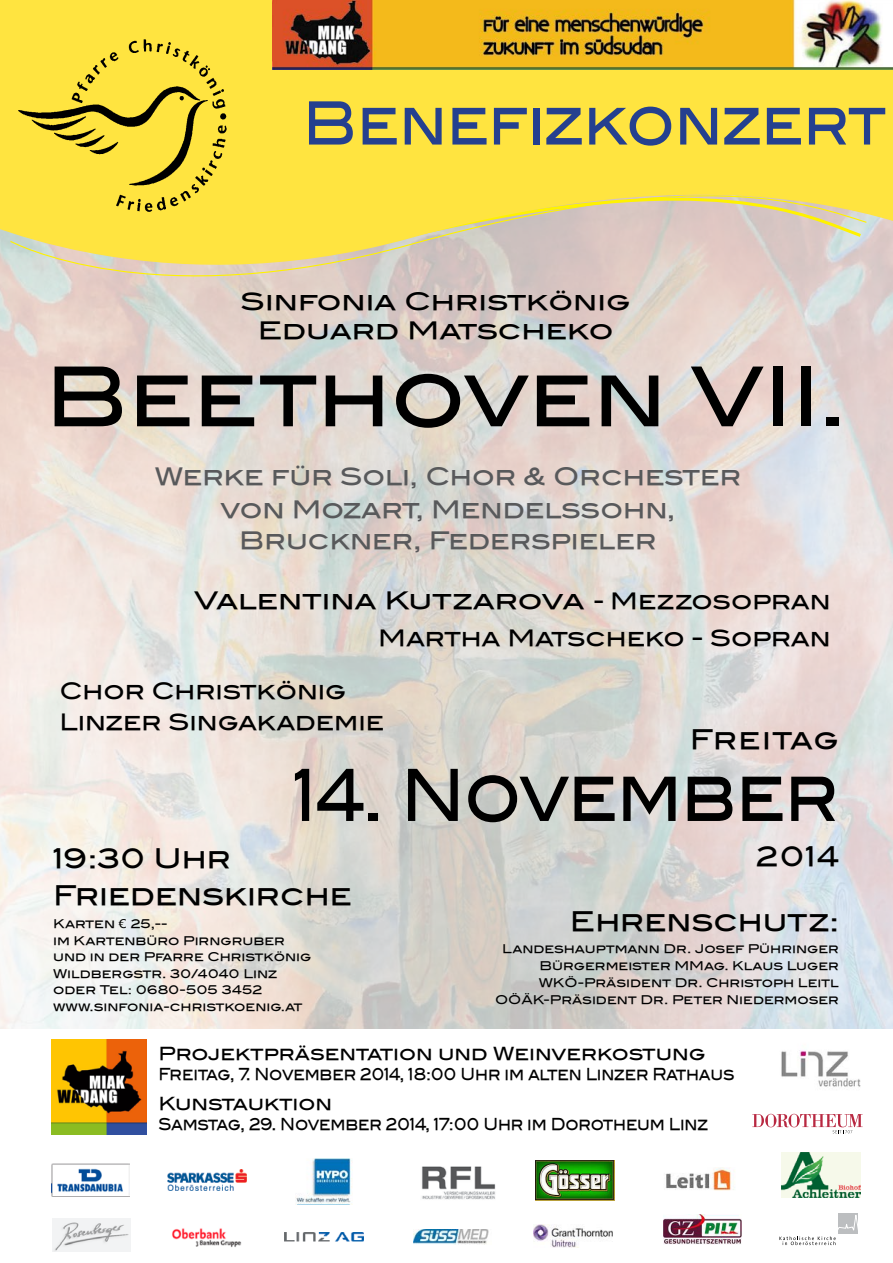
<style>
.page{position:relative;width:893px;height:1263px;background:#fff}
.page>*{position:absolute;margin:0;border:0;box-sizing:border-box;transform-origin:0 0}
.t1{font:82.5px "Blair Md ITCTT Medium";color:#000;scale:.96 1}
.t2{font:72px "Blair Md ITCTT Medium";letter-spacing:-.01em;color:#000;scale:.84 1}
.t3{font:59.7px "Blair Md ITCTT Medium";letter-spacing:-.005em;color:#25408f;scale:.86 1}
.t4{font:27px/36.6px "Blair Md ITCTT Medium";color:#000}
.t5{font:27px "Blair Md ITCTT Medium";letter-spacing:.035em;color:#000}
.t6{font:24px/33px "Blair Md ITCTT Medium";color:#58595b;text-align:center}
.t7{font:24px/28.8px "Blair Md ITCTT Medium";letter-spacing:-.005em;color:#000;text-align:center;scale:1.09 1}
.t8{font:22.5px/31.2px "Blair Md ITCTT Medium";color:#000}
.t9{font:18px "Blair Md ITCTT Medium";color:#000}
.t10{font:16.5px "Blair Md ITCTT Medium";letter-spacing:-.02em;color:#000;scale:.85 1}
.t11{font:12px/16.5px "Blair Md ITCTT Medium";color:#000}
.s1{font-size:22.5px}
.s2{font-family:"Verdana"}
</style>
<div class="page">
<img style="left:0;top:300px;width:893px;height:729px">
<svg style="left:0;top:0;width:893px;height:300px;background:#f2dc6b"></svg>
<img style="left:17px;top:37px;width:212px;height:177px">
<svg style="left:779px;top:1213px;width:79px;height:32px"></svg>
<img style="left:272px;top:0;width:621px;height:70px">
<img style="left:51px;top:1163px;width:79px;height:34px">
<img style="left:168px;top:1169px;width:79px;height:21px">
<img style="left:295px;top:1158px;width:58px;height:47px">
<img style="left:421px;top:1166px;width:75px;height:34px">
<img style="left:52px;top:1218px;width:79px;height:34px">
<img style="left:172px;top:1228px;width:70px;height:19px">
<img style="left:285px;top:1232px;width:78px;height:10px">
<img style="left:413px;top:1230px;width:76px;height:14px">
<img style="left:663px;top:1214px;width:79px;height:30px">
<img style="left:782px;top:1153px;width:78px;height:44px">
<svg style="left:752px;top:1114px;width:111px;height:19px"></svg>
<img style="left:536px;top:1160px;width:78px;height:40px">
<img style="left:534px;top:1224px;width:78px;height:23px">
<img style="left:665px;top:1168px;width:69px;height:23px">
<img style="left:781px;top:1050px;width:80px;height:37px">
<img style="left:51px;top:1039px;width:95px;height:95px">
<h3 class="t3" style="left:303px;top:87px;width:680px">Benefizkonzert</h3>
<h3 class="t7" style="left:241px;top:287px;width:359px">Sinfonia Christkönig<br>Eduard Matscheko</h3>
<h1 class="t1" style="left:45px;top:347px;width:836px">Beethoven VII.</h1>
<h3 class="t6" style="left:155px;top:460px;width:588px">Werke für Soli, Chor &amp; Orchester von Mozart, Mendelssohn,</h3>
<h3 class="t6" style="left:239px;top:524px;width:419px">Bruckner, Federspieler</h3>
<h3 class="t7" style="left:194px;top:586px;width:585px">Valentina Kutzarova <span class="s1">- Mezzosopran</span></h3>
<h3 class="t8" style="left:378px;top:623px;width:454px">Martha Matscheko - Sopran</h3>
<h3 class="t8" style="left:60px;top:675px;width:326px">Chor Christkönig<br>Linzer Singakademie</h3>
<h3 class="t5" style="left:690px;top:723px;width:151px">Freitag</h3>
<h2 class="t2" style="left:293px;top:751px;width:651px">14. November</h2>
<h3 class="t4" style="left:756px;top:838px;width:84px">2014</h3>
<h3 class="t4" style="left:53px;top:840px;width:300px">19:30 Uhr<br>Friedenskirche</h3>
<p class="t11" style="left:53px;top:915px;width:260px">Karten <span class="s2">€</span> 25,--<br>im Kartenbüro Pirngruber und in der Pfarre Christkönig<br>Wildbergstr. 30/4040 Linz oder Tel: 0680-505 3452 www.sinfonia-christkoenig.at</p>
<h3 class="t4" style="left:570px;top:903px;width:270px">Ehrenschutz:</h3>
<p class="t11" style="left:495px;top:940px;width:345px;line-height:17px;text-align:right">Landeshauptmann Dr. Josef Pühringer Bürgermeister MMag. Klaus Luger WKÖ-Präsident Dr. Christoph Leitl OÖÄK-Präsident Dr. Peter Niedermoser</p>
<h3 class="t9" style="left:158px;top:1043px;width:549px">Projektpräsentation und Weinverkostung</h3>
<h3 class="t10" style="left:158px;top:1064px;width:679px">Freitag, 7. November 2014, 18:00 Uhr im alten Linzer Rathaus</h3>
<h3 class="t9" style="left:158px;top:1093px;width:175px">Kunstauktion</h3>
<h3 class="t10" style="left:158px;top:1114px;width:648px">Samstag, 29. November 2014, 17:00 Uhr im Dorotheum Linz</h3>
</div>
